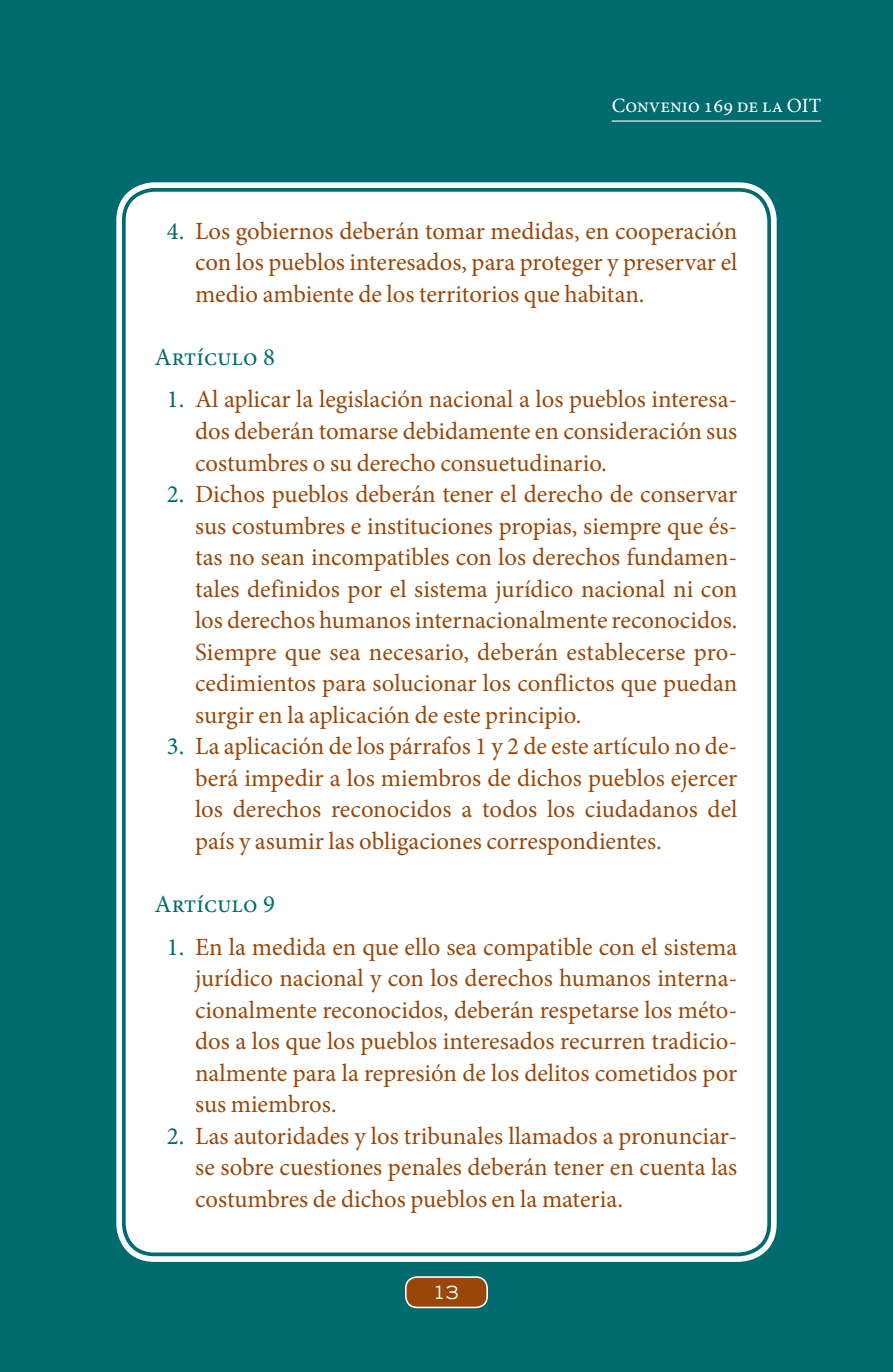
<style>
.page{position:relative;width:893px;height:1372px;background:#fff}
.page>*{position:absolute;margin:0;border:0;box-sizing:border-box;transform-origin:0 0}
.t1{font:24.75px/31.5px "Minion Pro";letter-spacing:-.005em;color:#994708;text-align:justify}
.t2{font:24.75px "Minion Pro";color:#006b6e}
.t3{font:20.25px "Minion Pro";color:#fff}
.t4{font:expanded 18px "Trade Gothic LT Std";color:#fff}
.s1{color:#006b6e}
</style>
<div class="page">
<div style="left:0;top:0;width:893px;height:1371px;background:#006b6e"></div>
<hr style="left:612px;top:120px;width:209px;height:2px;background:#fff">
<div style="left:406px;top:1276px;width:81px;height:31px;background:#994708;border-radius:11px"></div>
<div style="left:405px;top:1276px;width:83px;height:32px;border:2px solid #fff;border-radius:11px"></div>
<div style="left:127px;top:193px;width:639px;height:1058px;background:#fff;border-radius:28px"></div>
<div style="left:116px;top:182px;width:661px;height:1079px;border:6px solid #fff;border-radius:35px"></div>
<p class="t3" style="left:612px;top:92px;width:211px">Convenio 169 de la OIT</p>
<p class="t1" style="left:195px;top:215px;width:544px;text-indent:-28px"><span class="s1">4.</span> Los gobiernos deberán tomar medidas, en cooperación con los pueblos interesados, para proteger y preservar el medio ambiente de los territorios que habitan.</p>
<p class="t2" style="left:155px;top:340px;width:122px">Artículo 8</p>
<p class="t1" style="left:195px;top:384px;width:544px;text-indent:-28px"><span class="s1">1.</span> Al aplicar la legislación nacional a los pueblos interesa&shy;dos deberán tomarse debidamente en consideración sus costumbres o su derecho consuetudinario.</p>
<p class="t1" style="left:195px;top:478px;width:544px;text-indent:-28px"><span class="s1">2.</span> Dichos pueblos deberán tener el derecho de conservar sus costumbres e instituciones propias, siempre que és&shy;tas no sean incompatibles con los derechos fundamen&shy;tales definidos por el sistema jurídico nacional ni con los derechos humanos internacionalmente reconocidos.<br>Siempre que sea necesario, deberán establecerse pro&shy;cedimientos para solucionar los conflictos que puedan surgir en la aplicación de este principio.</p>
<p class="t1" style="left:195px;top:730px;width:544px;text-indent:-28px"><span class="s1">3.</span> La aplicación de los párrafos 1 y 2 de este artículo no de&shy;berá impedir a los miembros de dichos pueblos ejercer los derechos reconocidos a todos los ciudadanos del país y asumir las obligaciones correspondientes.</p>
<p class="t2" style="left:155px;top:887px;width:122px">Artículo 9</p>
<p class="t1" style="left:195px;top:931px;width:544px;text-indent:-28px"><span class="s1">1.</span> En la medida en que ello sea compatible con el sistema jurídico nacional y con los derechos humanos interna&shy;cionalmente reconocidos, deberán respetarse los méto&shy;dos a los que los pueblos interesados recurren tradicio&shy;nalmente para la represión de los delitos cometidos por sus miembros.</p>
<p class="t1" style="left:195px;top:1120px;width:544px;text-indent:-28px"><span class="s1">2.</span> Las autoridades y los tribunales llamados a pronunciar&shy;se sobre cuestiones penales deberán tener en cuenta las costumbres de dichos pueblos en la materia.</p>
<p class="t4" style="left:433px;top:1280px;width:27px">13</p>
</div>
